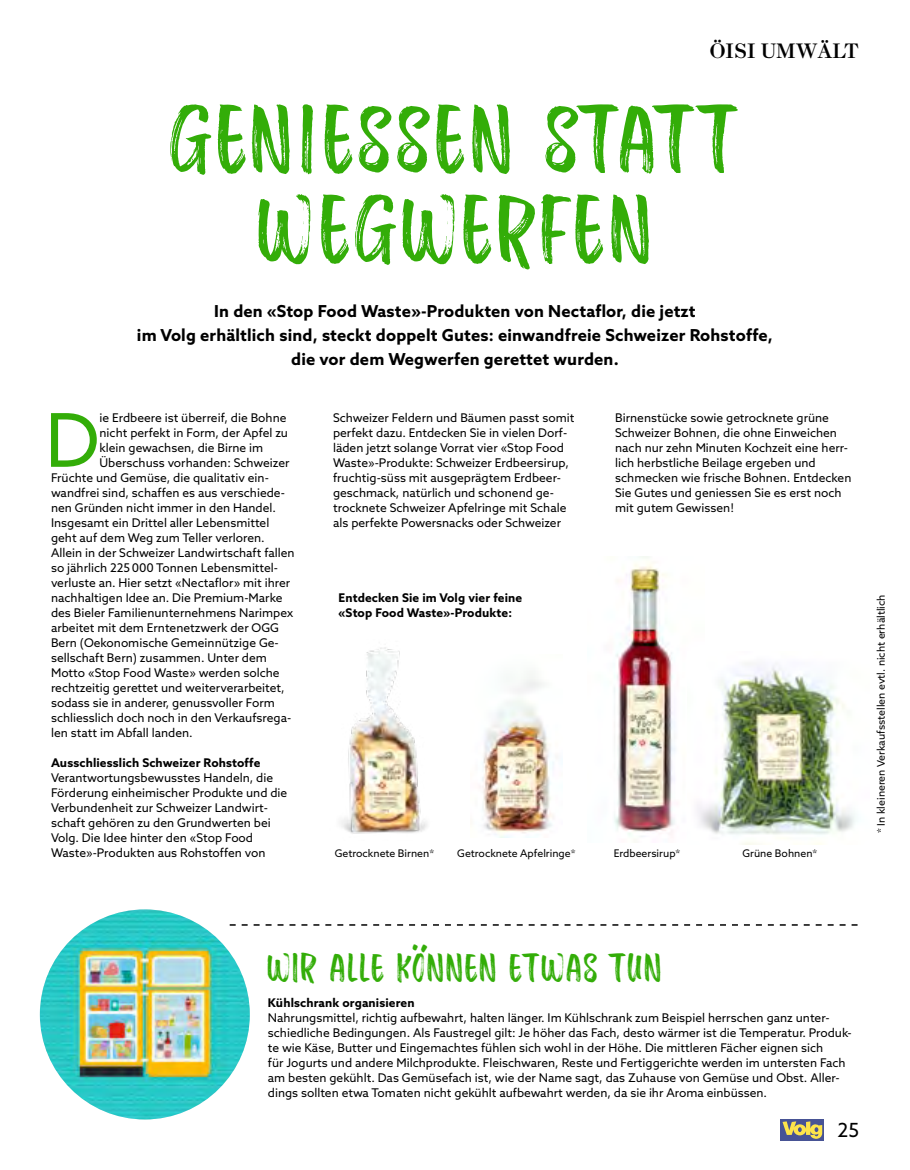
<style>
.page{position:relative;width:910px;height:1170px;background:#fff}
.page>*{position:absolute;margin:0;border:0;box-sizing:border-box;transform-origin:0 0}
.OU_Titel{font:87.15px/90px "Ragtime Marker";letter-spacing:.07em;color:#33ad08;text-align:center}
._01d_Grundschrift_In{font:74.1px "Azo Sans";color:#33ad08}
.OU_Titel_mittel{font:36.15px "Ragtime Marker";letter-spacing:.07em;color:#33ad08}
.t1{font:600 21px "Escrow";color:#000}
.t2{font:19.5px "Azo Sans";color:#000}
._02c_Lead_zentriert{font:700 16.5px/24px "Azo Sans";letter-spacing:.01em;color:#000;text-align:center}
._01a_Grundschrift_li{font:12px/15px "Azo Sans";color:#000}
._01d_Grundschrift_In-2{font:12px "Azo Sans";color:#000}
._04a_Zwischentitel_v{font:700 12px/15px "Azo Sans";letter-spacing:.01em;color:#000}
._04b_Zwischentitel_n{font:700 12px "Azo Sans";letter-spacing:.01em;color:#000}
._04a_Zwischentitel_v-2{font:10.5px "Azo Sans";color:#000}
._03c_Legende_links{font:10.5px "Azo Sans";color:#000}
</style>
<div class="page">
<img style="left:40px;top:909px;width:210px;height:210px;border-radius:105px">
<svg style="left:230px;top:924px;width:627px;height:1px"></svg>
<img style="left:614px;top:557px;width:61px;height:280px">
<img style="left:697px;top:665px;width:159px;height:179px">
<img style="left:482px;top:674px;width:72px;height:163px">
<img style="left:341px;top:647px;width:86px;height:187px">
<div style="left:781px;top:1118px;width:43px;height:22px;background:#475395"></div>
<svg style="left:782px;top:1121px;width:40px;height:17px"></svg>
<p class="t1" style="left:710px;top:38px;width:151px">ÖISI UMWÄLT</p>
<p class="OU_Titel" style="left:170px;top:99px;width:571px">GENIESSEN STATT<br>WEGWERFEN</p>
<p class="_02c_Lead_zentriert" style="left:137px;top:298px;width:638px">In den «Stop Food Waste»-Produkten von Nectaflor, die jetzt<br>im Volg erhältlich sind, steckt doppelt Gutes: einwandfreie Schweizer Rohstoffe, die vor dem Wegwerfen gerettet wurden.</p>
<p class="_01d_Grundschrift_In" style="left:45px;top:392px;width:56px">D</p>
<p class="_01d_Grundschrift_In-2" style="left:100px;top:409px;width:189px">ie Erdbeere ist überreif, die Bohne</p>
<p class="_01d_Grundschrift_In-2" style="left:100px;top:424px;width:190px">nicht perfekt in Form, der Apfel zu</p>
<p class="_01d_Grundschrift_In-2" style="left:100px;top:439px;width:165px">klein gewachsen, die Birne im</p>
<p class="_01d_Grundschrift_In-2" style="left:100px;top:454px;width:191px">Überschuss vorhanden: Schweizer</p>
<p class="_01d_Grundschrift_In-2" style="left:51px;top:469px;width:219px">Früchte und Gemüse, die qualitativ ein-</p>
<p class="_01d_Grundschrift_In-2" style="left:51px;top:484px;width:235px">wandfrei sind, schaffen es aus verschiede-</p>
<p class="_01d_Grundschrift_In-2" style="left:51px;top:499px;width:227px">nen Gründen nicht immer in den Handel.</p>
<p class="_01d_Grundschrift_In-2" style="left:51px;top:514px;width:220px">Insgesamt ein Drittel aller Lebensmittel</p>
<p class="_01d_Grundschrift_In-2" style="left:51px;top:529px;width:215px">geht auf dem Weg zum Teller verloren.</p>
<p class="_01d_Grundschrift_In-2" style="left:51px;top:544px;width:245px">Allein in der Schweizer Landwirtschaft fallen</p>
<p class="_01d_Grundschrift_In-2" style="left:51px;top:559px;width:229px">so jährlich 225000 Tonnen Lebensmittel-</p>
<p class="_01d_Grundschrift_In-2" style="left:51px;top:574px;width:241px">verluste an. Hier setzt «Nectaflor» mit ihrer</p>
<p class="_01d_Grundschrift_In-2" style="left:51px;top:589px;width:233px">nachhaltigen Idee an. Die Premium-Marke</p>
<p class="_01d_Grundschrift_In-2" style="left:51px;top:604px;width:244px">des Bieler Familienunternehmens Narimpex</p>
<p class="_01d_Grundschrift_In-2" style="left:51px;top:619px;width:230px">arbeitet mit dem Erntenetzwerk der OGG</p>
<p class="_01d_Grundschrift_In-2" style="left:51px;top:634px;width:229px">Bern (Oekonomische Gemeinnützige Ge-</p>
<p class="_01d_Grundschrift_In-2" style="left:51px;top:649px;width:217px">sellschaft Bern) zusammen. Unter dem</p>
<p class="_01d_Grundschrift_In-2" style="left:51px;top:664px;width:230px">Motto «Stop Food Waste» werden solche</p>
<p class="_01d_Grundschrift_In-2" style="left:51px;top:679px;width:235px">rechtzeitig gerettet und weiterverarbeitet,</p>
<p class="_01d_Grundschrift_In-2" style="left:51px;top:694px;width:225px">sodass sie in anderer, genussvoller Form</p>
<p class="_01d_Grundschrift_In-2" style="left:51px;top:709px;width:242px">schliesslich doch noch in den Verkaufsrega-</p>
<p class="_01d_Grundschrift_In-2" style="left:51px;top:724px;width:143px">len statt im Abfall landen.</p>
<p class="_04a_Zwischentitel_v" style="left:51px;top:755px;width:211px">Ausschliesslich Schweizer Rohstoffe</p>
<p class="_01a_Grundschrift_li" style="left:51px;top:770px;width:238px">Verantwortungsbewusstes Handeln, die Förderung einheimischer Produkte und die Verbundenheit zur Schweizer Landwirt&shy;schaft gehören zu den Grundwerten bei Volg. Die Idee hinter den «Stop Food Waste»-Produkten aus Rohstoffen von</p>
<p class="_01a_Grundschrift_li" style="left:333px;top:410px;width:243px">Schweizer Feldern und Bäumen passt somit perfekt dazu. Entdecken Sie in vielen Dorf&shy;läden jetzt solange Vorrat vier «Stop Food Waste»-Produkte: Schweizer Erdbeersirup, fruchtig-süss mit ausgeprägtem Erdbeer&shy;geschmack, natürlich und schonend ge&shy;trocknete Schweizer Apfelringe mit Schale als perfekte Powersnacks oder Schweizer</p>
<p class="_01a_Grundschrift_li" style="left:615px;top:410px;width:238px">Birnenstücke sowie getrocknete grüne Schweizer Bohnen, die ohne Einweichen nach nur zehn Minuten Kochzeit eine herr&shy;lich herbstliche Beilage ergeben und schmecken wie frische Bohnen. Entdecken Sie Gutes und geniessen Sie es erst noch mit gutem Gewissen!</p>
<p class="_04a_Zwischentitel_v" style="left:339px;top:590px;width:185px">Entdecken Sie im Volg vier feine «Stop Food Waste»-Produkte:</p>
<p class="_04a_Zwischentitel_v-2" style="left:335px;top:846px;width:101px">Getrocknete Birnen*</p>
<p class="_04a_Zwischentitel_v-2" style="left:457px;top:846px;width:120px">Getrocknete Apfelringe*</p>
<p class="_04a_Zwischentitel_v-2" style="left:614px;top:846px;width:68px">Erdbeersirup*</p>
<p class="_04a_Zwischentitel_v-2" style="left:742px;top:846px;width:76px">Grüne Bohnen*</p>
<p class="_03c_Legende_links" style="left:874px;top:832px;width:240px;rotate:-90deg">* In kleineren Verkaufsstellen evtl. nicht erhältlich</p>
<p class="OU_Titel_mittel" style="left:268px;top:948px;width:395px">WIR ALLE KÖNNEN ETWAS TUN</p>
<p class="_04b_Zwischentitel_n" style="left:268px;top:994px;width:148px">Kühlschrank organisieren</p>
<p class="_01a_Grundschrift_li" style="left:268px;top:1010px;width:585px">Nahrungsmittel, richtig aufbewahrt, halten länger. Im Kühlschrank zum Beispiel herrschen ganz unter&shy;schiedliche Bedingungen. Als Faustregel gilt: Je höher das Fach, desto wärmer ist die Temperatur. Produk&shy;te wie Käse, Butter und Eingemachtes fühlen sich wohl in der Höhe. Die mittleren Fächer eignen sich<br>für Jogurts und andere Milchprodukte. Fleischwaren, Reste und Fertiggerichte werden im untersten Fach am besten gekühlt. Das Gemüsefach ist, wie der Name sagt, das Zuhause von Gemüse und Obst. Aller&shy;dings sollten etwa Tomaten nicht gekühlt aufbewahrt werden, da sie ihr Aroma einbüssen.</p>
<p class="t2" style="left:837px;top:1116px;width:23px">25</p>
</div>
